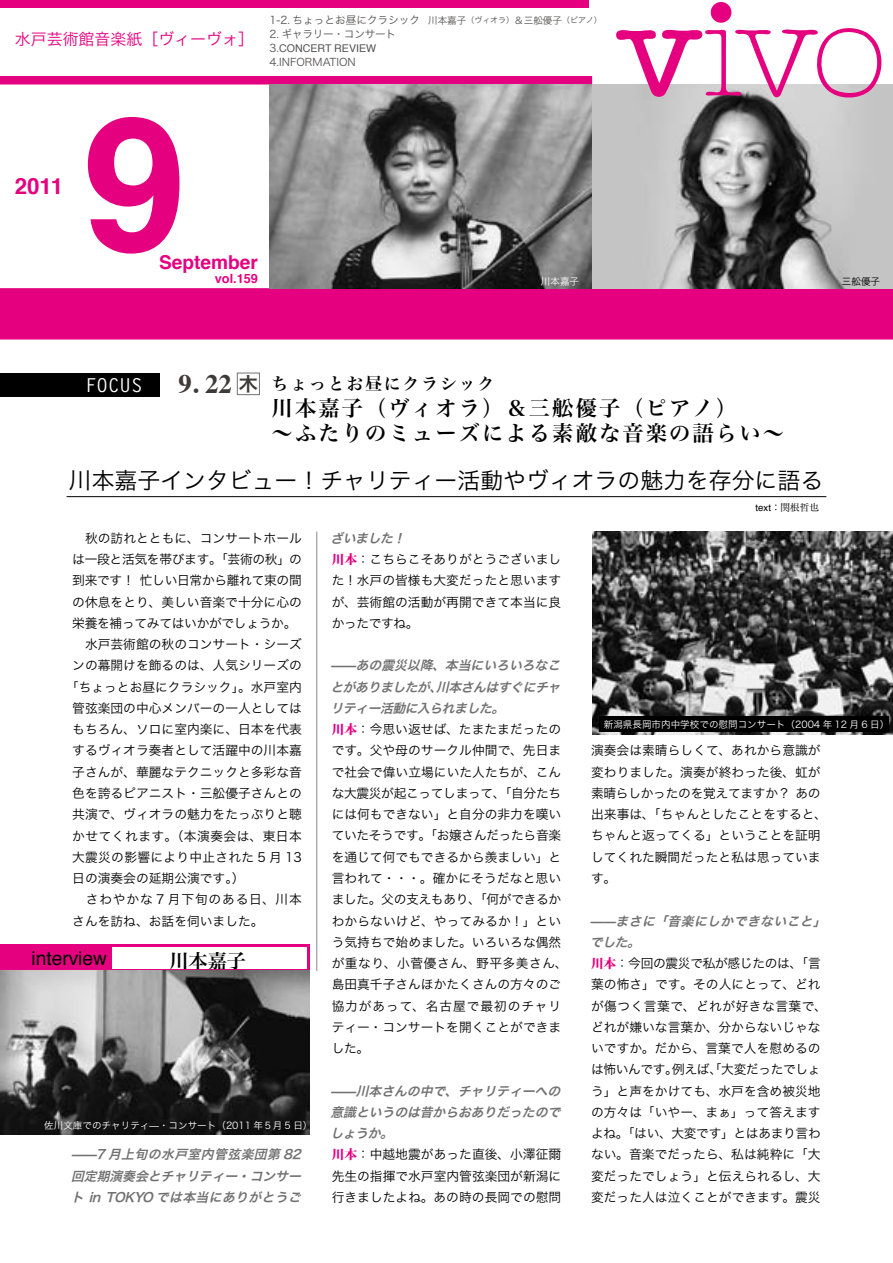
<style>
.page{position:relative;width:893px;height:1263px;background:#fff}
.page>*{position:absolute;margin:0;border:0;box-sizing:border-box;transform-origin:0 0}
.t1{font:700 186px "Helvetica";color:#e4007f}
.t2{font:700 26.55px "Times";color:#3e3a39}
.t3{font:22.8px "Hira Kaku Pro W3";color:#000}
.t4{font:700 22.35px "Helvetica";color:#e4007f}
.t5{font:21.3px "Hira Min Pro N W6";letter-spacing:.1em;color:#000}
.t6{font:19.2px "Helvetica";color:#000}
.t7{font:700 19.2px "Helvetica";color:#e4007f}
.t8{font:700 19.2px "Letter Gothic Std";color:#fff}
.t9{font:19.2px "Hira Kaku Pro W6";color:#3e3a39}
.t10{font:16.95px "Hira Min Pro N W6";letter-spacing:.1em;color:#000}
.t11{font:15.9px "Hira Kaku Pro N W3";color:#e4007f}
.t12{font:12.75px/21.3px "Hira Kaku Pro W3";color:#000}
.t13{font:italic 12.75px/21.3px "Hira Kaku Pro W6";color:#727171;text-align:justify}
.t14{font:12.75px "Hira Kaku Pro W3";letter-spacing:-.025em;color:#000}
.t15{font:12.75px "Hira Kaku Pro W3";letter-spacing:.035em;color:#000}
.t16{font:12.75px "Hira Kaku Pro W3";letter-spacing:.02em;color:#000}
.t17{font:12.75px "Hira Kaku Pro W3";letter-spacing:.06em;color:#000}
.t18{font:700 12.75px "Helvetica";color:#e4007f}
.t19{font:10.65px "Hira Kaku Pro N W3";color:#545251}
.t20{font:10.65px "Helvetica";color:#545251}
.t21{font:10.65px "Hira Kaku Pro N W3";letter-spacing:-.025em;color:#545251}
.t22{font:9.6px "Hira Kaku Pro N W3";color:#fff}
.t23{font:9.6px "Helvetica";color:#000}
.t24{font:9.6px "Hira Kaku Pro N W3";color:#000}
.s1{font-size:9.6px}
.s2{font-size:7.95px}
.s3{font-family:"Hira Kaku Pro N W3"}
.s4{font-family:"Koz Min Pro"}
.s5{font-family:"Hira Min Pro W3"}
.s6{font-family:"Koz Min Pro";font-weight:800;color:#e4007f}
.s7{font-family:"Koz Min Pr 6 N";font-weight:800;color:#e4007f}
.s8{font-family:"Hira Min Pro N W6"}
</style>
<div class="page">
<div style="left:0;top:288px;width:893px;height:51px;background:#e4007f"></div>
<div style="left:0;top:0;width:588px;height:7px;background:#e4007f"></div>
<div style="left:0;top:76px;width:592px;height:8px;background:#e4007f"></div>
<div style="left:0;top:374px;width:160px;height:23px;background:#000"></div>
<div style="left:0;top:945px;width:309px;height:26px;background:#e4007f"></div>
<div style="left:112px;top:947px;width:195px;height:22px;background:#fff"></div>
<hr style="left:317px;top:531px;width:1px;height:440px;background:#898989">
<div style="left:237px;top:373px;width:23px;height:22px;border:1px solid #727171"></div>
<div style="left:54px;top:462px;width:784px;height:36px;border:2px solid #fff"></div>
<hr style="left:67px;top:496px;width:759px;height:1px;background:#000">
<img style="left:270px;top:84px;width:623px;height:204px">
<div style="left:711px;top:2px;width:20px;height:21px;background:#e4007f;border-radius:50%"></div>
<svg style="left:616px;top:28px;width:265px;height:70px"></svg>
<img style="left:592px;top:531px;width:301px;height:204px">
<div style="left:599px;top:716px;width:290px;height:16px;background:#000"></div>
<img style="left:0;top:971px;width:309px;height:163px">
<p class="t11" style="left:-1px;top:25px;width:257px">　水戸芸術館音楽紙［ヴィーヴォ］</p>
<p class="t19" style="left:270px;top:11px;width:334px">1-2. ちょっとお昼にクラシック <span class="s1">川本嘉子</span><span class="s2">（ヴィオラ）</span><span class="s1">＆三舩優子</span><span class="s2">（ピアノ）</span></p>
<p class="t21" style="left:270px;top:25px;width:128px">2. ギャラリー・コンサート</p>
<p class="t20" style="left:270px;top:40px;width:108px"><span class="s3">3.</span>CONCERT REVIEW</p>
<p class="t19" style="left:270px;top:52px;width:88px">4.INFORMATION</p>
<h3 class="t4" style="left:15px;top:168px;width:50px">2011</h3>
<h1 class="t1" style="left:82px;top:34px;width:105px">9</h1>
<h3 class="t7" style="left:159px;top:247px;width:100px">September</h3>
<p class="t18" style="left:215px;top:268px;width:45px">vol.159</p>
<p class="t22" style="left:541px;top:273px;width:40px">川本嘉子</p>
<p class="t24" style="left:842px;top:273px;width:40px">三舩優子</p>
<h3 class="t8" style="left:85px;top:373px;width:59px">FOCUS</h3>
<h2 class="t2" style="left:179px;top:358px;width:55px">9. 22</h2>
<h3 class="t9" style="left:239px;top:367px;width:21px">木</h3>
<h3 class="t10" style="left:272px;top:369px;width:224px">ちょっとお昼にクラシック</h3>
<h3 class="t5" style="left:272px;top:414px;width:514px">～ふたりのミューズによる素敵な音楽の語らい～</h3>
<h3 class="t3" style="left:69px;top:460px;width:756px">川本嘉子インタビュー！チャリティー活動やヴィオラの魅力を存分に語る</h3>
<p class="t23" style="left:756px;top:500px;width:65px">text<span class="s4">：</span><span class="s5">関根哲也</span></p>
<p class="t12" style="left:72px;top:526px;width:231px">　秋の訪れとともに、コンサートホール</p>
<p class="t14" style="left:72px;top:548px;width:231px">は一段と活気を帯びます。「芸術の秋」の</p>
<p class="t14" style="left:72px;top:569px;width:231px">到来です！ 忙しい日常から離れて束の間</p>
<p class="t12" style="left:72px;top:590px;width:231px">の休息をとり、美しい音楽で十分に心の</p>
<p class="t14" style="left:72px;top:612px;width:226px">栄養を補ってみてはいかがでしょうか。</p>
<p class="t12" style="left:72px;top:633px;width:231px">　水戸芸術館の秋のコンサート・シーズ</p>
<p class="t12" style="left:72px;top:654px;width:231px">ンの幕開けを飾るのは、人気シリーズの</p>
<p class="t12" style="left:66px;top:675px;width:237px">「ちょっとお昼にクラシック」。水戸室内</p>
<p class="t12" style="left:72px;top:696px;width:231px">管弦楽団の中心メンバーの一人としては</p>
<p class="t12" style="left:72px;top:718px;width:231px">もちろん、ソロに室内楽に、日本を代表</p>
<p class="t12" style="left:72px;top:739px;width:231px">するヴィオラ奏者として活躍中の川本嘉</p>
<p class="t12" style="left:72px;top:760px;width:231px">子さんが、華麗なテクニックと多彩な音</p>
<p class="t12" style="left:72px;top:782px;width:231px">色を誇るピアニスト・三舩優子さんとの</p>
<p class="t12" style="left:72px;top:803px;width:231px">共演で、ヴィオラの魅力をたっぷりと聴</p>
<p class="t15" style="left:72px;top:824px;width:231px">かせてくれます。（本演奏会は、東日本</p>
<p class="t16" style="left:72px;top:846px;width:231px">大震災の影響により中止された 5 月 13</p>
<p class="t12" style="left:72px;top:867px;width:174px">日の演奏会の延期公演です。）</p>
<p class="t17" style="left:72px;top:888px;width:231px">　さわやかな 7 月下旬のある日、川本</p>
<p class="t12" style="left:72px;top:909px;width:193px">さんを訪ね、お話を伺いました。</p>
<h3 class="t5" style="left:272px;top:389px;width:467px">川本嘉子（ヴィオラ）＆三舩優子（ピアノ）</h3>
<p class="t13" style="left:331px;top:527px;width:81px">ざいました！</p>
<p class="t12" style="left:332px;top:548px;width:231px;text-align:justify"><span class="s6">川本</span>：こちらこそありがとうございました！水戸の皆様も大変だったと思いますが、芸術館の活動が再開できて本当に良かったですね。</p>
<p class="t13" style="left:331px;top:654px;width:236px">——あの震災以降、本当にいろいろなことがありましたが、川本さんはすぐにチャリティー活動に入られました。</p>
<p class="t12" style="left:332px;top:718px;width:237px"><span class="s7">川本</span>：今思い返せば、たまたまだったのです。父や母のサークル仲間で、先日まで社会で偉い立場にいた人たちが、こんな大震災が起こってしまって、「自分たちには何もできない」と自分の非力を嘆いていたそうです。「お嬢さんだったら音楽を通じて何でもできるから羨ましい」と言われて・・・。確かにそうだなと思いました。父の支えもあり、「何ができるかわからないけど、やってみるか！」という気持ちで始めました。いろいろな偶然が重なり、小菅優さん、野平多美さん、島田真千子さんほかたくさんの方々のご協力があって、名古屋で最初のチャリティー・コンサートを開くことができました。</p>
<p class="t13" style="left:331px;top:1080px;width:236px">——川本さんの中で、チャリティーへの意識というのは昔からおありだったのでしょうか。</p>
<p class="t12" style="left:332px;top:1143px;width:231px;text-align:justify"><span class="s7">川本</span>：中越地震があった直後、小澤征爾先生の指揮で水戸室内管弦楽団が新潟に行きましたよね。あの時の長岡での慰問</p>
<p class="t22" style="left:604px;top:716px;width:287px">新潟県長岡市内中学校での慰問コンサート（2004 年 12 月 6 日）</p>
<p class="t12" style="left:591px;top:739px;width:237px">演奏会は素晴らしくて、あれから意識が変わりました。演奏が終わった後、虹が素晴らしかったのを覚えてますか？ あの出来事は、「ちゃんとしたことをすると、ちゃんと返ってくる」ということを証明してくれた瞬間だったと私は思っています。</p>
<p class="t13" style="left:590px;top:909px;width:243px">——まさに「音楽にしかできないこと」でした。</p>
<p class="t12" style="left:591px;top:952px;width:237px"><span class="s7">川本</span>：今回の震災で私が感じたのは、「言葉の怖さ」です。その人にとって、どれが傷つく言葉で、どれが好きな言葉で、どれが嫌いな言葉か、分からないじゃないですか。だから、言葉で人を慰めるのは怖いんです。例えば、「大変だったでしょう」と声をかけても、水戸を含め被災地の方々は「いやー、まぁ」って答えますよね。「はい、大変です」とはあまり言わない。音楽でだったら、私は純粋に「大変だったでしょう」と伝えられるし、大変だった人は泣くことができます。震災</p>
<h3 class="t6" style="left:31px;top:943px;width:216px">interview <span class="s8">　　　川本嘉子</span></h3>
<p class="t22" style="left:44px;top:1117px;width:270px">佐川文庫でのチャリティ—・コンサート（2011 年５月 5 日）</p>
<p class="t13" style="left:71px;top:1143px;width:236px">——7 月上旬の水戸室内管弦楽団第 82回定期演奏会とチャリティー・コンサート inTOKYO では本当にありがとうご</p>
</div>
